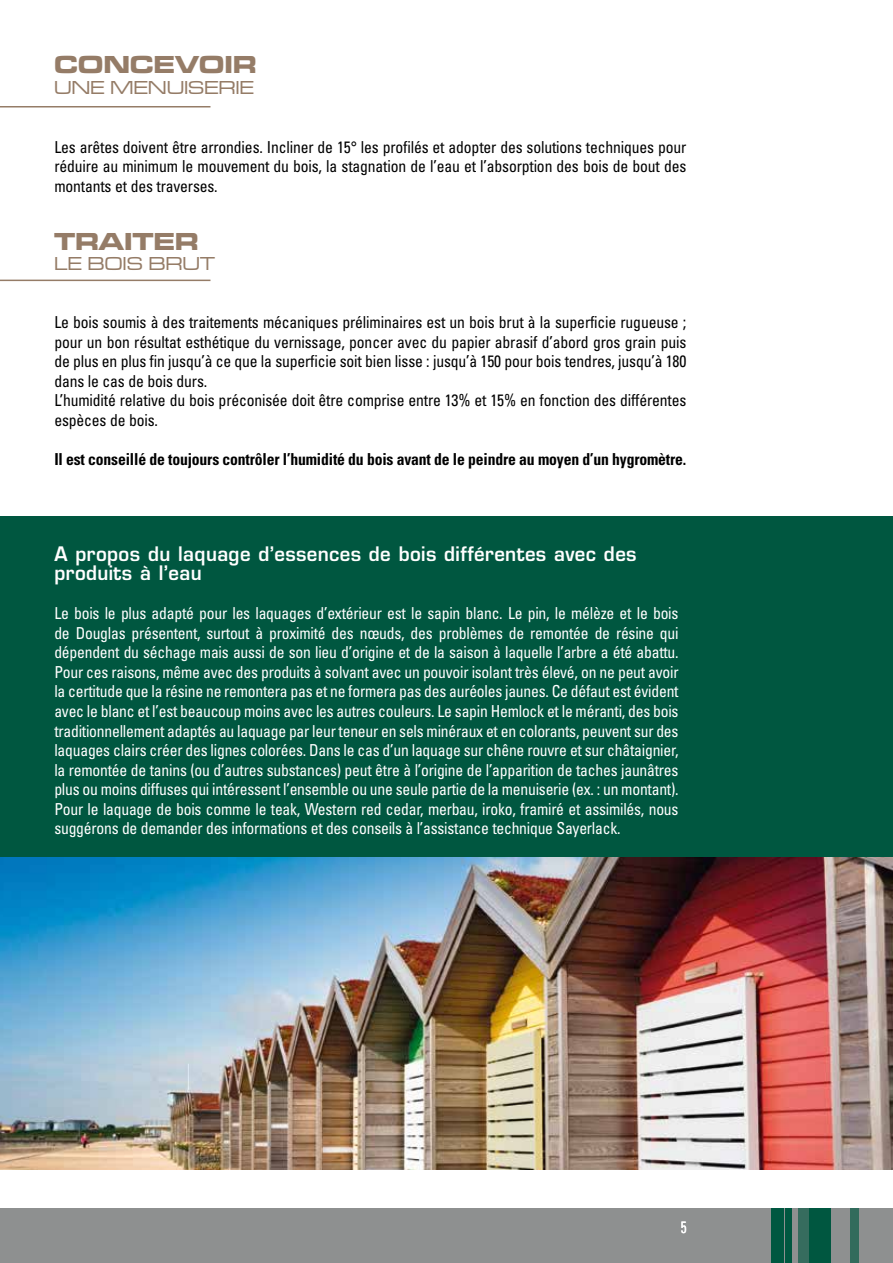
<style>
.page{position:relative;width:893px;height:1263px;background:#fff}
.page>*{position:absolute;margin:0;border:0;box-sizing:border-box;transform-origin:0 0}
.t1{font:25.5px "Microgramma D Bold Exte";letter-spacing:.02em;color:#957c67}
.t2{font:600 19.5px/19.5px "Eurostile";letter-spacing:.02em;color:#fff;scale:.95 1}
.t3{font:19.5px "Microgramma D Medi Exte";letter-spacing:.02em;color:#957c67}
.t4{font:condensed 16.5px/19.5px "Univers";letter-spacing:-.015em;color:#fff;text-align:justify;scale:.95 1}
.t5{font:condensed 16.5px/19.5px "Univers";letter-spacing:-.01em;color:#000;text-align:justify;scale:.95 1}
.t6{font:700 condensed 16.5px "Univers";letter-spacing:-.01em;color:#000;scale:.95 1}
.t7{font:condensed 16.5px "Univers";letter-spacing:-.015em;color:#fff;scale:.8 1}
</style>
<div class="page">
<div style="left:0;top:1209px;width:893px;height:54px;background:#8e9090"></div>
<div style="left:0;top:517px;width:893px;height:375px;background:#005740"></div>
<hr style="left:0;top:106px;width:210px;height:1px;background:#957c67">
<hr style="left:0;top:280px;width:210px;height:1px;background:#957c67">
<div style="left:850px;top:1209px;width:8px;height:54px;background:#326b5c"></div>
<div style="left:809px;top:1209px;width:22px;height:54px;background:#005740"></div>
<svg style="left:798px;top:1209px;width:11px;height:54px"></svg>
<div style="left:785px;top:1209px;width:6px;height:54px;background:#005740"></div>
<div style="left:778px;top:1209px;width:6px;height:54px;background:#005740"></div>
<div style="left:771px;top:1209px;width:8px;height:54px;background:#005740"></div>
<img style="left:0;top:858px;width:893px;height:311px">
<h1 class="t1" style="left:54px;top:48px;width:203px">CONCEVOIR</h1>
<p class="t3" style="left:54px;top:75px;width:201px">UNE MENUISERIE</p>
<p class="t5" style="left:54px;top:137px;width:667px">Les arêtes doivent être arrondies. Incliner de 15° les profilés et adopter des solutions techniques pour réduire au minimum le mouvement du bois, la stagnation de l’eau et l’absorption des bois de bout des montants et des traverses.</p>
<h1 class="t1" style="left:54px;top:225px;width:145px">TRAITER</h1>
<p class="t3" style="left:54px;top:251px;width:162px">LE BOIS BRUT</p>
<p class="t5" style="left:54px;top:312px;width:667px;text-align:left">Le bois soumis à des traitements mécaniques préliminaires est un bois brut à la superficie rugueuse ; pour un bon résultat esthétique du vernissage, poncer avec du papier abrasif d’abord gros grain puis de plus en plus fin jusqu’à ce que la superficie soit bien lisse : jusqu’à 150 pour bois tendres, jusqu’à 180 dans le cas de bois durs.<br>L’humidité relative du bois préconisée doit être comprise entre 13% et 15% en fonction des différentes espèces de bois.</p>
<p class="t6" style="left:54px;top:449px;width:667px">Il est conseillé de toujours contrôler l’humidité du bois avant de le peindre au moyen d’un hygromètre.</p>
<p class="t2" style="left:54px;top:544px;width:614px">A propos du laquage d’essences de bois différentes avec des produits à l’eau</p>
<p class="t4" style="left:54px;top:604px;width:659px">Le bois le plus adapté pour les laquages d’extérieur est le sapin blanc. Le pin, le mélèze et le bois de Douglas présentent, surtout à proximité des nœuds, des problèmes de remontée de résine qui dépendent du séchage mais aussi de son lieu d’origine et de la saison à laquelle l’arbre a été abattu.<br>Pour ces raisons, même avec des produits à solvant avec un pouvoir isolant très élevé, on ne peut avoir la certitude que la résine ne remontera pas et ne formera pas des auréoles jaunes. Ce défaut est évident avec le blanc et l’est beaucoup moins avec les autres couleurs. Le sapin Hemlock et le méranti, des bois traditionnellement adaptés au laquage par leur teneur en sels minéraux et en colorants, peuvent sur des laquages clairs créer des lignes colorées. Dans le cas d’un laquage sur chêne rouvre et sur châtaignier, la remontée de tanins (ou d’autres substances) peut être à l’origine de l’apparition de taches jaunâtres plus ou moins diffuses qui intéressent l’ensemble ou une seule partie de la menuiserie (ex. : un montant).<br>Pour le laquage de bois comme le teak, Western red cedar, merbau, iroko, framiré et assimilés, nous suggérons de demander des informations et des conseils à l’assistance technique Sayerlack.</p>
<p class="t7" style="left:681px;top:1216px;width:9px">5</p>
</div>
